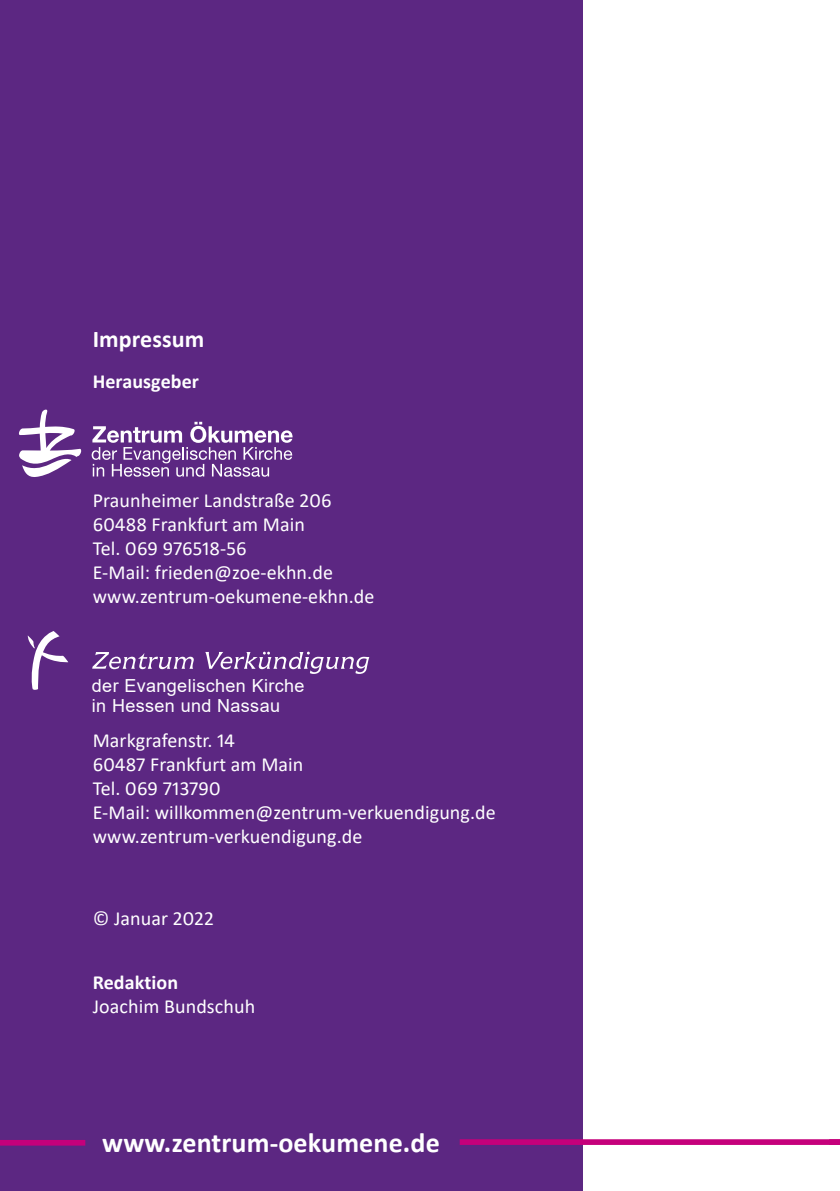
<style>
.page{position:relative;width:840px;height:1191px;background:#fff}
.page>*{position:absolute;margin:0;border:0;box-sizing:border-box;transform-origin:0 0}
.t1{font:700 28px "Calibri";letter-spacing:.005em;color:#fff}
.t2{font:700 24px "Calibri";letter-spacing:.005em;color:#fff}
.t3{font:20px/24px "Calibri";letter-spacing:.005em;color:#fff}
.t4{font:700 20px "Calibri";letter-spacing:.005em;color:#fff}
.t5{font:18px/20px "Arial";letter-spacing:.02em;color:#fff}
</style>
<div class="page">
<div style="left:0;top:0;width:582px;height:1191px;background:#5c2782"></div>
<div style="left:0;top:1140px;width:85px;height:5px;background:#c5007b"></div>
<div style="left:459px;top:1139px;width:380px;height:6px;background:#c5007b"></div>
<svg style="left:92px;top:422px;width:200px;height:55px"></svg>
<svg style="left:19px;top:409px;width:62px;height:68px"></svg>
<svg style="left:92px;top:652px;width:102px;height:17px"></svg>
<svg style="left:205px;top:651px;width:164px;height:23px"></svg>
<svg style="left:28px;top:631px;width:40px;height:59px"></svg>
<p class="t2" style="left:93px;top:322px;width:113px">Impressum</p>
<p class="t4" style="left:93px;top:367px;width:108px">Herausgeber</p>
<p class="t3" style="left:93px;top:487px;width:283px">Praunheimer Landstraße 206<br>60488 Frankfurt am Main<br>Tel. 069 976518-56<br>E-Mail: frieden@zoe-ekhn.de www.zentrum-oekumene-ekhn.de</p>
<p class="t5" style="left:92px;top:675px;width:214px">der Evangelischen Kirche in Hessen und Nassau</p>
<p class="t3" style="left:93px;top:727px;width:404px">Markgrafenstr. 14<br>60487 Frankfurt am Main<br>Tel. 069 713790<br>E-Mail: willkommen@zentrum-verkuendigung.de www.zentrum-verkuendigung.de</p>
<p class="t3" style="left:93px;top:905px;width:123px">© Januar 2022</p>
<p class="t4" style="left:93px;top:967px;width:87px">Redaktion</p>
<p class="t3" style="left:93px;top:993px;width:164px">Joachim Bundschuh</p>
<h1 class="t1" style="left:102px;top:1123px;width:339px">www.zentrum-oekumene.de</h1>
</div>
